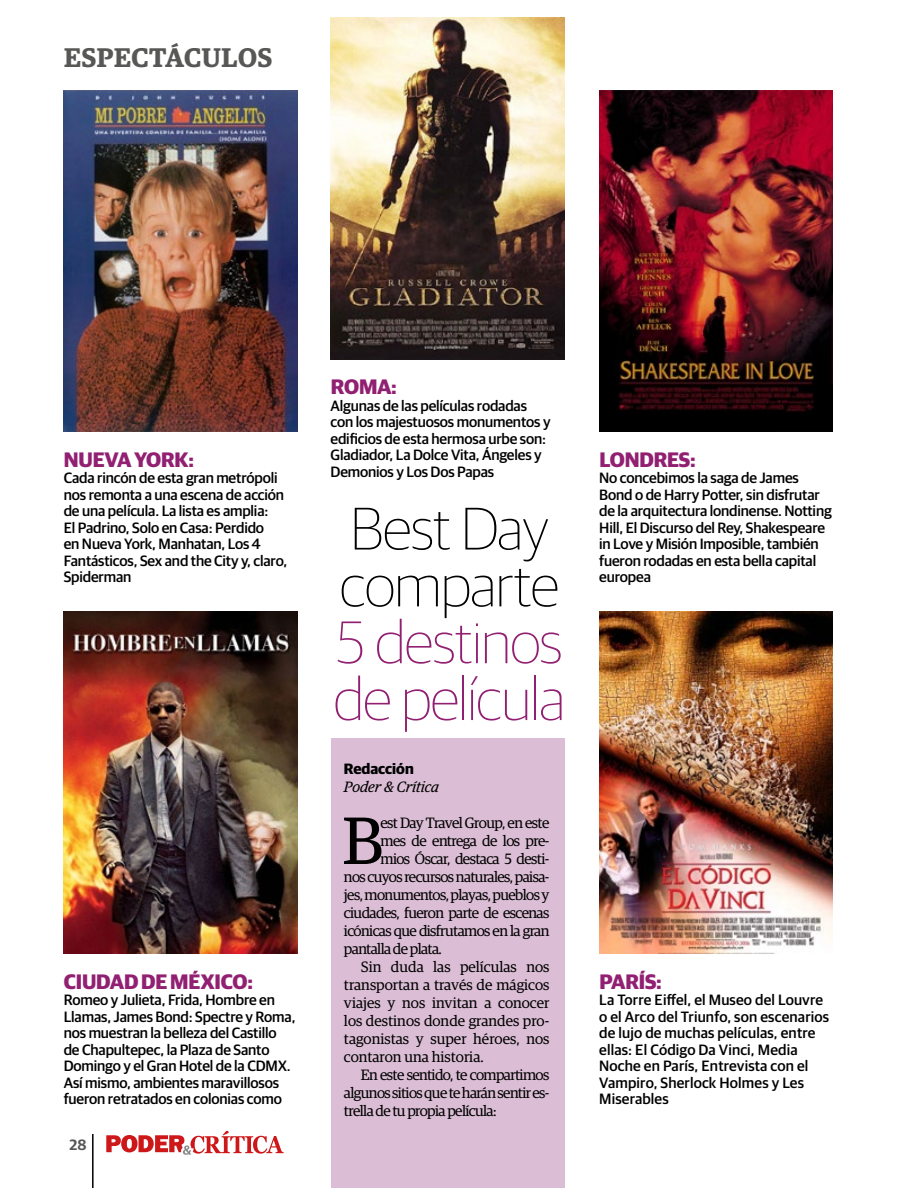
<style>
.page{position:relative;width:918px;height:1188px;background:#fff}
.page>*{position:absolute;margin:0;border:0;box-sizing:border-box;transform-origin:0 0}
.t1{font:66.9px "Guardian Egyp";color:#000}
.t2{font:100 60.15px/56.8px "Guardian Sans";letter-spacing:-.01em;color:#922072}
.t3{font:100 60.15px/56.8px "Guardian Sans";letter-spacing:-.01em;color:#000}
.t4{font:600 27px "Guardian Egyp";letter-spacing:.02em;color:#575756}
.t5{font:700 21px "Guardian Sans";letter-spacing:-.01em;color:#922072}
.t6{font:500 15px/16.5px "Guardian Sans";letter-spacing:-.01em;color:#000}
.t7{font:15px "Guardian Egyp";letter-spacing:-.04em;color:#000}
.t8{font:500 15px/16.5px "Guardian Sans";letter-spacing:.01em;color:#000}
.t9{font:15px "Guardian Egyp";color:#000}
.t10{font:italic 15px "Guardian Egyp";color:#000}
.t11{font:700 15px "Guardian Sans";color:#000}
.t12{font:600 15px "Guardian Sans";color:#575756}
</style>
<div class="page">
<svg style="left:106px;top:1131px;width:178px;height:24px"></svg>
<hr style="left:92px;top:1134px;width:2px;height:54px;background:#000">
<div style="left:332px;top:738px;width:233px;height:450px;background:#dbbed5"></div>
<img style="left:64px;top:90px;width:233px;height:342px">
<img style="left:599px;top:90px;width:234px;height:342px">
<img style="left:331px;top:18px;width:233px;height:342px">
<img style="left:64px;top:612px;width:233px;height:342px">
<img style="left:599px;top:612px;width:234px;height:342px">
<h3 class="t4" style="left:64px;top:38px;width:210px">ESPECTÁCULOS</h3>
<h3 class="t5" style="left:64px;top:444px;width:131px">NUEVA YORK:</h3>
<p class="t6" style="left:64px;top:468px;width:225px">Cada rincón de esta gran metrópoli nos remonta a una escena de acción de una película. La lista es amplia:<br>El Padrino, Solo en Casa: Perdido<br>en Nueva York, Manhatan, Los 4<br>Fantásticos, Sex and the City y, claro,<br>Spiderman</p>
<h3 class="t5" style="left:64px;top:966px;width:190px">CIUDAD DE MÉXICO:</h3>
<p class="t6" style="left:64px;top:990px;width:233px">Romeo y Julieta, Frida, Hombre en Llamas, James Bond: Spectre y Roma, nos muestran la belleza del Castillo de Chapultepec, la Plaza de Santo Domingo y el Gran Hotel de la CDMX.<br>Así mismo, ambientes maravillosos fueron retratados en colonias como</p>
<p class="t12" style="left:70px;top:1134px;width:19px">28</p>
<h3 class="t5" style="left:331px;top:371px;width:68px">ROMA:</h3>
<p class="t6" style="left:331px;top:396px;width:222px">Algunas de las películas rodadas con los majestuosos monumentos y edificios de esta hermosa urbe son:<br>Gladiador, La Dolce Vita, Ángeles y<br>Demonios y Los Dos Papas</p>
<h2 class="t3" style="left:340px;top:497px;width:221px">Best Day comparte</h2>
<h2 class="t2" style="left:334px;top:610px;width:233px">5 destinos de película</h2>
<p class="t11" style="left:344px;top:758px;width:71px">Redacción</p>
<p class="t10" style="left:344px;top:777px;width:96px">Poder &amp; Crítica</p>
<h1 class="t1" style="left:343px;top:795px;width:42px">B</h1>
<p class="t7" style="left:380px;top:813px;width:170px">est Day Travel Group, en este</p>
<p class="t7" style="left:380px;top:831px;width:170px">mes de entrega de los pre-</p>
<p class="t7" style="left:380px;top:849px;width:170px">mios Óscar, destaca 5 desti-</p>
<p class="t7" style="left:344px;top:867px;width:207px">nos cuyos recursos naturales, paisa-</p>
<p class="t7" style="left:344px;top:885px;width:207px">jes, monumentos, playas, pueblos y</p>
<p class="t7" style="left:344px;top:903px;width:207px">ciudades, fueron parte de escenas</p>
<p class="t7" style="left:344px;top:921px;width:207px">icónicas que disfrutamos en la gran</p>
<p class="t7" style="left:344px;top:939px;width:99px">pantalla de plata.</p>
<p class="t9" style="left:361px;top:957px;width:190px">Sin duda las películas nos</p>
<p class="t9" style="left:344px;top:975px;width:207px">transportan a través de mágicos</p>
<p class="t9" style="left:344px;top:993px;width:207px">viajes y nos invitan a conocer</p>
<p class="t9" style="left:344px;top:1011px;width:207px">los destinos donde grandes pro-</p>
<p class="t9" style="left:344px;top:1029px;width:207px">tagonistas y super héroes, nos</p>
<p class="t9" style="left:344px;top:1047px;width:141px">contaron una historia.</p>
<p class="t7" style="left:361px;top:1065px;width:190px">En este sentido, te compartimos</p>
<p class="t7" style="left:344px;top:1083px;width:207px">algunos sitios que te harán sentir es-</p>
<p class="t7" style="left:344px;top:1101px;width:154px">trella de tu propia película:</p>
<h3 class="t5" style="left:599px;top:444px;width:98px">LONDRES:</h3>
<p class="t6" style="left:599px;top:468px;width:234px">No concebimos la saga de James<br>Bond o de Harry Potter, sin disfrutar de la arquitectura londinense. Notting<br>Hill, El Discurso del Rey, Shakespeare in Love y Misión Imposible, también fueron rodadas en esta bella capital europea</p>
<h3 class="t5" style="left:599px;top:966px;width:64px">PARÍS:</h3>
<p class="t8" style="left:599px;top:990px;width:231px">La Torre Eiffel, el Museo del Louvre o el Arco del Triunfo, son escenarios de lujo de muchas películas, entre ellas: El Código Da Vinci, Media<br>Noche en París, Entrevista con el<br>Vampiro, Sherlock Holmes y Les<br>Miserables</p>
</div>
